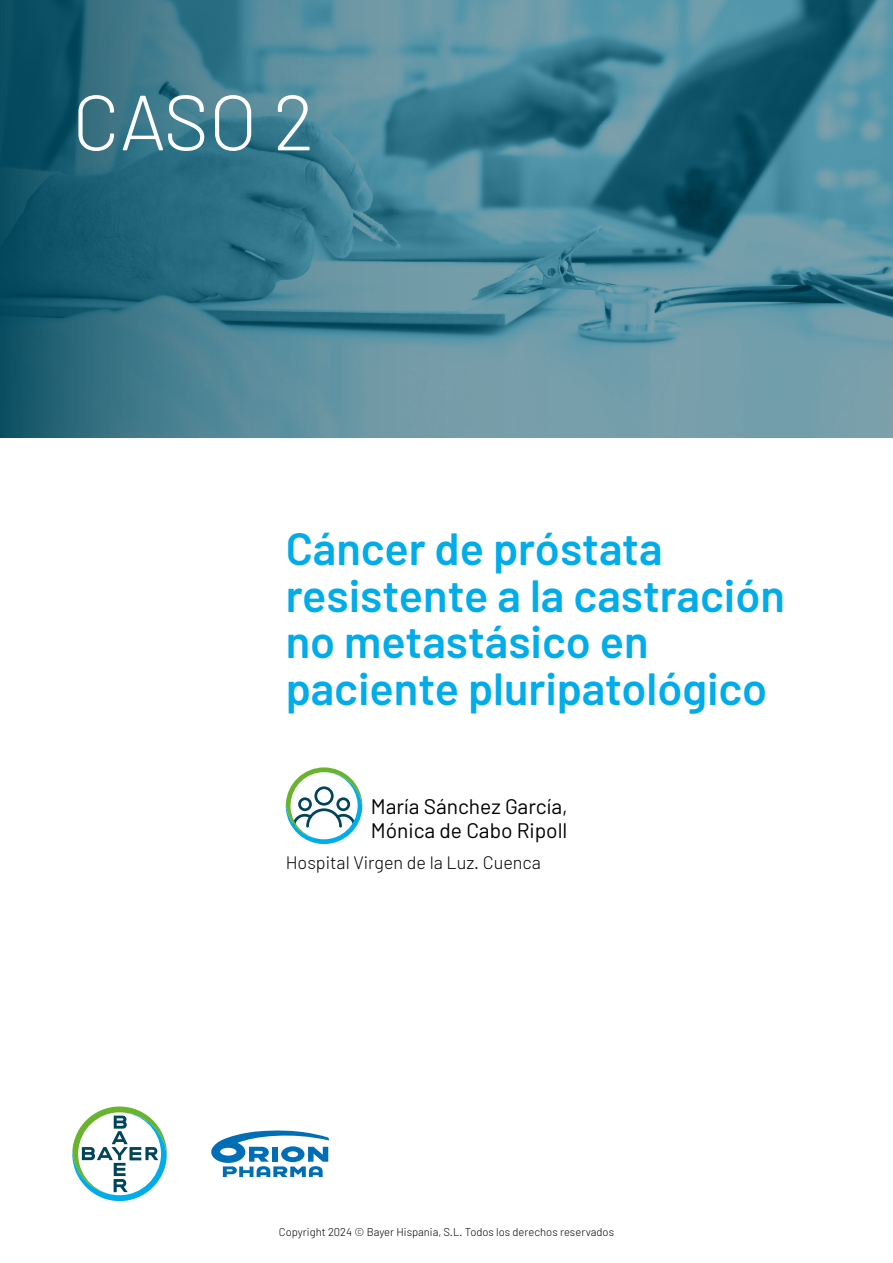
<style>
.page{position:relative;width:893px;height:1263px;background:#fff}
.page>*{position:absolute;margin:0;border:0;box-sizing:border-box;transform-origin:0 0}
.t1{font:300 78px "Barlow";color:#fff}
.t2{font:600 45px/46.5px "Barlow";color:#00ace9}
.t3{font:21px/24px "Barlow";color:#000}
.t4{font:300 18px "Barlow";color:#000}
.t5{font:300 11.25px "Barlow";color:#000}
</style>
<div class="page">
<svg style="left:72px;top:1106px;width:95px;height:95px"></svg>
<svg style="left:211px;top:1130px;width:118px;height:47px"></svg>
<svg style="left:286px;top:767px;width:76px;height:77px"></svg>
<img style="left:0;top:0;width:893px;height:438px">
<h1 class="t1" style="left:72px;top:74px;width:244px">CASO 12</h1>
<p class="t2" style="left:286px;top:525px;width:501px">Cáncer de próstata resistente a la castración no metastásico en paciente pluripatológico</p>
<p class="t3" style="left:371px;top:793px;width:198px">María Sánchez García,<br>Mónica de Cabo Ripoll</p>
<p class="t4" style="left:286px;top:851px;width:257px">Hospital Virgen de la Luz. Cuenca</p>
<p class="t5" style="left:279px;top:1224px;width:337px">Copyright 2024 © Bayer Hispania, S.L. Todos los derechos reservados</p>
</div>
